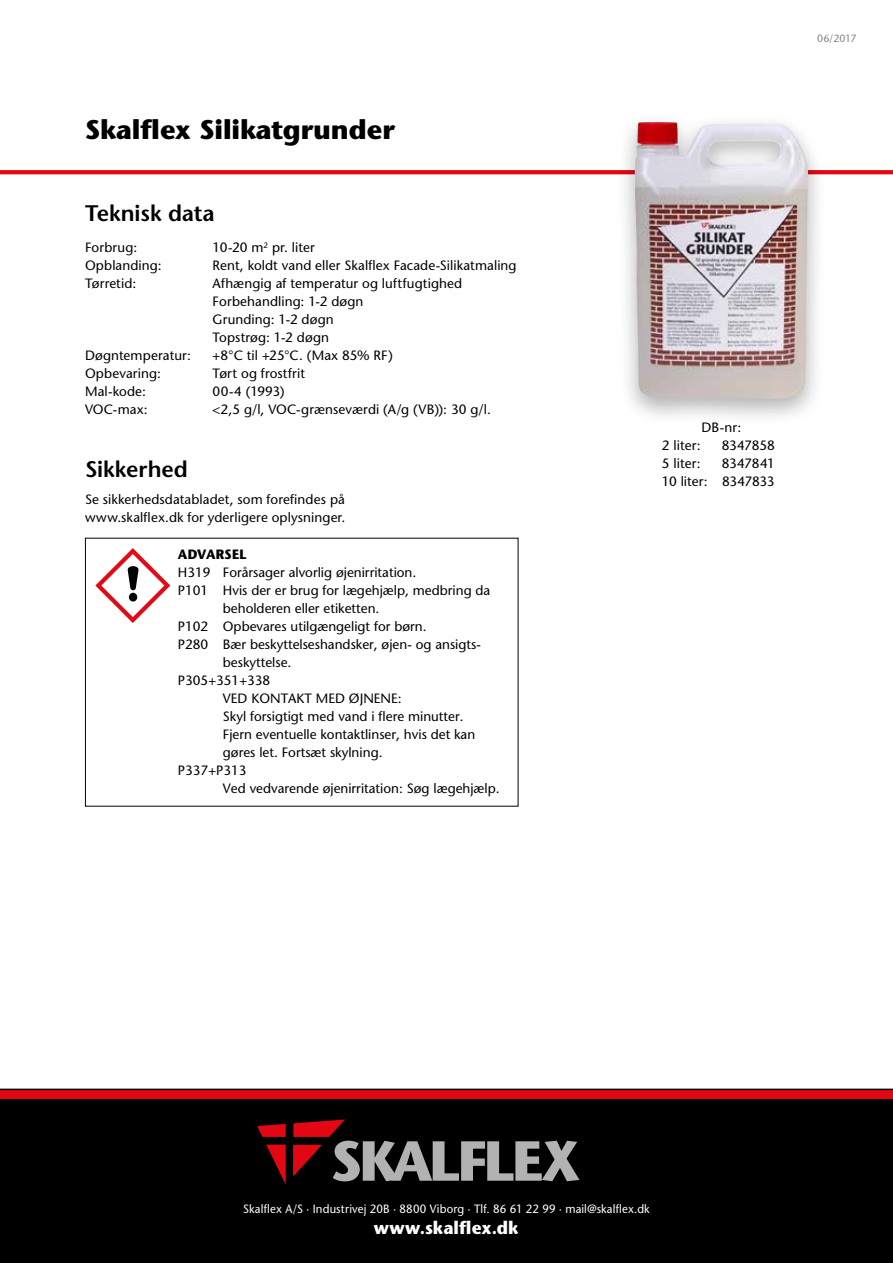
<style>
.page{position:relative;width:893px;height:1263px;background:#fff}
.page>*{position:absolute;margin:0;border:0;box-sizing:border-box;transform-origin:0 0}
.t1{font:700 27px "Stone Sans";color:#000}
.t2{font:600 22.5px "Stone Sans";color:#000}
.t3{font:700 18px "Stone Sans";letter-spacing:.005em;color:#fff;scale:.95 1}
.t4{font:13.5px/18px "Stone Sans";color:#000}
.t5{font:700 13.5px "Stone Sans";letter-spacing:.02em;color:#000;scale:.95 1}
.t6{font:12px "Stone Sans";letter-spacing:.015em;color:#fff;scale:.95 1}
.t7{font:10.5px "Stone Sans";letter-spacing:-.005em;color:#878787}
</style>
<div class="page">
<div style="left:0;top:1097px;width:893px;height:166px;background:#000"></div>
<div style="left:0;top:1090px;width:893px;height:9px;background:#e30613"></div>
<hr style="left:0;top:1089px;width:893px;height:1px;background:#000">
<svg style="left:0;top:170px;width:893px;height:4px;background:#e30b18"></svg>
<div style="left:616px;top:112px;width:211px;height:314px;background:#000;opacity:.3"></div>
<img style="left:635px;top:122px;width:173px;height:277px">
<svg style="left:95px;top:548px;width:75px;height:75px"></svg>
<svg style="left:257px;top:1124px;width:29px;height:13px"></svg>
<svg style="left:266px;top:1144px;width:20px;height:40px"></svg>
<svg style="left:293px;top:1119px;width:286px;height:62px"></svg>
<h1 class="t1" style="left:85px;top:112px;width:311px">Skalflex Silikatgrunder</h1>
<h2 class="t2" style="left:85px;top:199px;width:131px">Teknisk data</h2>
<p class="t4" style="left:85px;top:238px;width:54px">Forbrug:</p>
<p class="t4" style="left:213px;top:238px;width:104px">10-20 m<sup>2</sup> pr. liter</p>
<p class="t4" style="left:85px;top:256px;width:78px">Opblanding:</p>
<p class="t4" style="left:213px;top:256px;width:306px">Rent, koldt vand eller Skalflex Facade-Silikatmaling</p>
<p class="t4" style="left:85px;top:274px;width:53px">Tørretid:</p>
<p class="t4" style="left:213px;top:274px;width:251px">Afhængig af temperatur og luftfugtighed<br>Forbehandling: 1-2 døgn<br>Grunding: 1-2 døgn<br>Topstrøg: 1-2 døgn</p>
<p class="t4" style="left:85px;top:346px;width:107px">Døgntemperatur:</p>
<p class="t4" style="left:213px;top:346px;width:182px">+8°C til +25°C. (Max 85% RF)</p>
<p class="t4" style="left:85px;top:364px;width:77px">Opbevaring:</p>
<p class="t4" style="left:213px;top:364px;width:94px">Tørt og frostfrit</p>
<p class="t4" style="left:85px;top:382px;width:62px">Mal-kode:</p>
<p class="t4" style="left:213px;top:382px;width:74px">00-4 (1993)</p>
<p class="t4" style="left:85px;top:400px;width:64px">VOC-max:</p>
<p class="t4" style="left:213px;top:400px;width:280px">&lt;2,5 g/l, VOC-grænseværdi (A/g (VB)): 30 g/l.</p>
<h2 class="t2" style="left:85px;top:455px;width:104px">Sikkerhed</h2>
<p class="t4" style="left:85px;top:490px;width:262px">Se sikkerhedsdatabladet, som forefindes på www.skalflex.dk for yderligere oplysninger.</p>
<p class="t5" style="left:178px;top:546px;width:74px">ADVARSEL</p>
<p class="t4" style="left:178px;top:564px;width:240px">H319 Forårsager alvorlig øjenirritation.</p>
<p class="t4" style="left:178px;top:582px;width:314px">P101 Hvis der er brug for lægehjælp, medbring da</p>
<p class="t4" style="left:223px;top:600px;width:158px">beholderen eller etiketten.</p>
<p class="t4" style="left:178px;top:618px;width:250px">P102 Opbevares utilgængeligt for børn.</p>
<p class="t4" style="left:178px;top:636px;width:304px">P280 Bær beskyttelseshandsker, øjen- og ansigts-</p>
<p class="t4" style="left:223px;top:654px;width:70px">beskyttelse.</p>
<p class="t4" style="left:178px;top:672px;width:94px">P305+351+338</p>
<p class="t4" style="left:223px;top:690px;width:180px">VED KONTAKT MED ØJNENE:</p>
<p class="t4" style="left:223px;top:707px;width:242px">Skyl forsigtigt med vand i flere minutter.</p>
<p class="t4" style="left:223px;top:725px;width:254px">Fjern eventuelle kontaktlinser, hvis det kan</p>
<p class="t4" style="left:223px;top:743px;width:161px">gøres let. Fortsæt skylning.</p>
<p class="t4" style="left:178px;top:761px;width:70px">P337+P313</p>
<p class="t4" style="left:223px;top:779px;width:278px">Ved vedvarende øjenirritation: Søg lægehjælp.</p>
<p class="t7" style="left:817px;top:32px;width:41px">06/2017</p>
<p class="t4" style="left:701px;top:418px;width:41px">DB-nr:</p>
<p class="t4" style="left:662px;top:436px;width:40px">2 liter:</p>
<p class="t4" style="left:722px;top:436px;width:55px">8347858</p>
<p class="t4" style="left:662px;top:454px;width:40px">5 liter:</p>
<p class="t4" style="left:662px;top:454px;width:114px;text-align:right">8347841<br>10 liter: 8347833</p>
<p class="t6" style="left:243px;top:1201px;width:429px">Skalflex A/S · Industrivej 20B · 8800 Viborg · Tlf. 86 61 22 99 · mail@skalflex.dk</p>
<h3 class="t3" style="left:374px;top:1217px;width:154px">www.skalflex.dk</h3>
</div>
